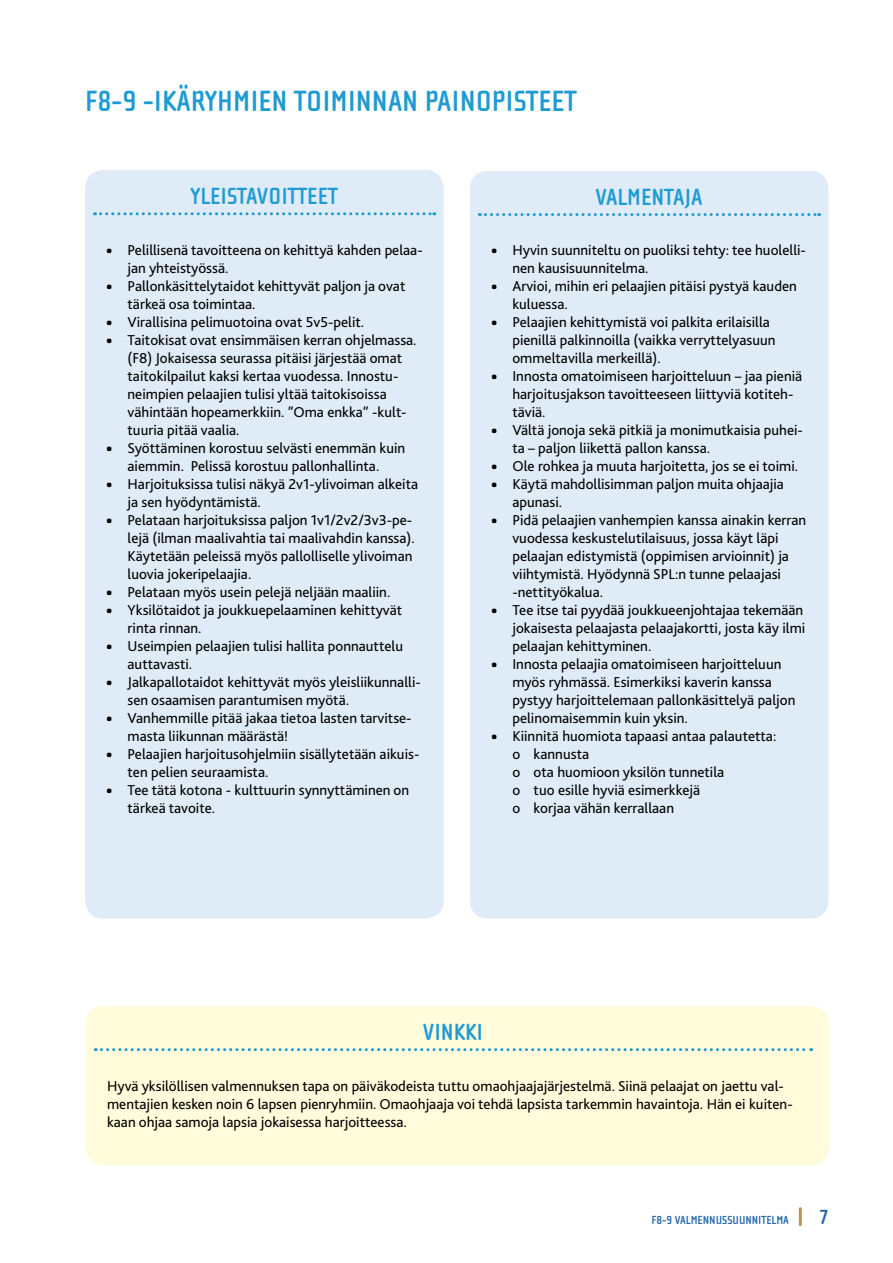
<style>
.page{position:relative;width:893px;height:1263px;background:#fff}
.page>*{position:absolute;margin:0;border:0;box-sizing:border-box;transform-origin:0 0}
.t1{font:700 30px "Cholla Sans OT";color:#1f9bd3}
.t2{font:700 24px "Cholla Sans OT";color:#1f9bd3}
.t3{font:700 21px "Cholla Sans OT";color:#2567ac}
.t4{font:15px/18px "Bliss 2";color:#000}
.t5{font:700 12px "Cholla Sans OT";color:#2567ac}
.s1{font-family:"Cholla Wide OT"}
</style>
<div class="page">
<hr style="left:799px;top:1209px;width:3px;height:16px;background:#b7945e">
<div style="left:85px;top:170px;width:359px;height:748px;background:#dfebf6;border-radius:18px"></div>
<svg style="left:95px;top:212px;width:340px;height:3px"></svg>
<div style="left:470px;top:171px;width:358px;height:747px;background:#dfebf6;border-radius:18px"></div>
<svg style="left:479px;top:213px;width:341px;height:3px"></svg>
<div style="left:86px;top:1006px;width:743px;height:159px;background:#fffbdb;border-radius:18px"></div>
<svg style="left:95px;top:1048px;width:717px;height:3px"></svg>
<h1 class="t1" style="left:85px;top:85px;width:493px">F8-9 -IKÄRYHMIEN TOIMINNAN PAINOPISTEET</h1>
<h2 class="t2" style="left:191px;top:183px;width:149px">YLEISTAVOITTEET</h2>
<p class="t4" style="left:128px;top:240px;width:297px;text-indent:-21px"><span class="s1">•</span> Pelillisenä tavoitteena on kehittyä kahden pelaa&shy;jan yhteistyössä.</p>
<p class="t4" style="left:128px;top:276px;width:279px;text-indent:-21px"><span class="s1">•</span> Pallonkäsittelytaidot kehittyvät paljon ja ovat tärkeä osa toimintaa.</p>
<p class="t4" style="left:106px;top:312px;width:259px"><span class="s1">•</span> Virallisina pelimuotoina ovat 5v5-pelit.</p>
<p class="t4" style="left:128px;top:330px;width:291px;text-indent:-21px"><span class="s1">•</span> Taitokisat ovat ensimmäisen kerran ohjelmassa. (F8) Jokaisessa seurassa pitäisi järjestää omat taitokilpailut kaksi kertaa vuodessa. Innostu&shy;neimpien pelaajien tulisi yltää taitokisoissa vähintään hopeamerkkiin. ”Oma enkka” -kult&shy;tuuria pitää vaalia.</p>
<p class="t4" style="left:106px;top:438px;width:300px;text-align:center"><span class="s1">•</span> Syöttäminen korostuu selvästi enemmän kuin aiemmin. Pelissä korostuu pallonhallinta.</p>
<p class="t4" style="left:128px;top:474px;width:292px;text-indent:-21px"><span class="s1">•</span> Harjoituksissa tulisi näkyä 2v1-ylivoiman alkeita ja sen hyödyntämistä.</p>
<p class="t4" style="left:128px;top:510px;width:289px;text-indent:-21px"><span class="s1">•</span> Pelataan harjoituksissa paljon 1v1/2v2/3v3-pe&shy;lejä (ilman maalivahtia tai maalivahdin kanssa).<br>Käytetään peleissä myös pallolliselle ylivoiman luovia jokeripelaajia.</p>
<p class="t4" style="left:106px;top:582px;width:286px"><span class="s1">•</span> Pelataan myös usein pelejä neljään maaliin.</p>
<p class="t4" style="left:128px;top:600px;width:276px;text-indent:-21px"><span class="s1">•</span> Yksilötaidot ja joukkuepelaaminen kehittyvät rinta rinnan.</p>
<p class="t4" style="left:128px;top:636px;width:277px;text-indent:-21px"><span class="s1">•</span> Useimpien pelaajien tulisi hallita ponnauttelu auttavasti.</p>
<p class="t4" style="left:128px;top:672px;width:295px;text-indent:-21px"><span class="s1">•</span> Jalkapallotaidot kehittyvät myös yleisliikunnalli&shy;sen osaamisen parantumisen myötä.</p>
<p class="t4" style="left:128px;top:708px;width:286px;text-indent:-21px"><span class="s1">•</span> Vanhemmille pitää jakaa tietoa lasten tarvitse&shy;masta liikunnan määrästä!</p>
<p class="t4" style="left:128px;top:744px;width:293px;text-indent:-21px"><span class="s1">•</span> Pelaajien harjoitusohjelmiin sisällytetään aikuis&shy;ten pelien seuraamista.</p>
<p class="t4" style="left:128px;top:780px;width:283px;text-indent:-21px"><span class="s1">•</span> Tee tätä kotona - kulttuurin synnyttäminen on tärkeä tavoite.</p>
<h2 class="t2" style="left:595px;top:184px;width:109px">VALMENTAJA</h2>
<p class="t4" style="left:512px;top:240px;width:295px;text-indent:-21px"><span class="s1">•</span> Hyvin suunniteltu on puoliksi tehty: tee huolelli&shy;nen kausisuunnitelma.</p>
<p class="t4" style="left:512px;top:276px;width:286px;text-indent:-21px"><span class="s1">•</span> Arvioi, mihin eri pelaajien pitäisi pystyä kauden kuluessa.</p>
<p class="t4" style="left:512px;top:312px;width:265px;text-indent:-21px"><span class="s1">•</span> Pelaajien kehittymistä voi palkita erilaisilla pienillä palkinnoilla (vaikka verryttelyasuun ommeltavilla merkeillä).</p>
<p class="t4" style="left:512px;top:366px;width:291px;text-indent:-21px"><span class="s1">•</span> Innosta omatoimiseen harjoitteluun – jaa pieniä harjoitusjakson tavoitteeseen liittyviä kotiteh&shy;täviä.</p>
<p class="t4" style="left:512px;top:420px;width:292px;text-indent:-21px"><span class="s1">•</span> Vältä jonoja sekä pitkiä ja monimutkaisia puhei&shy;ta – paljon liikettä pallon kanssa.</p>
<p class="t4" style="left:491px;top:456px;width:309px"><span class="s1">•</span> Ole rohkea ja muuta harjoitetta, jos se ei toimi.</p>
<p class="t4" style="left:512px;top:474px;width:273px;text-indent:-21px"><span class="s1">•</span> Käytä mahdollisimman paljon muita ohjaajia apunasi.</p>
<p class="t4" style="left:512px;top:510px;width:295px;text-indent:-21px"><span class="s1">•</span> Pidä pelaajien vanhempien kanssa ainakin kerran vuodessa keskustelutilaisuus, jossa käyt läpi pelaajan edistymistä (oppimisen arvioinnit) ja viihtymistä. Hyödynnä SPL:n tunne pelaajasi -nettityökalua.</p>
<p class="t4" style="left:512px;top:600px;width:294px;text-indent:-21px"><span class="s1">•</span> Tee itse tai pyydää joukkueenjohtajaa tekemään jokaisesta pelaajasta pelaajakortti, josta käy ilmi pelaajan kehittyminen.</p>
<p class="t4" style="left:512px;top:654px;width:285px;text-indent:-21px"><span class="s1">•</span> Innosta pelaajia omatoimiseen harjoitteluun myös ryhmässä. Esimerkiksi kaverin kanssa pystyy harjoittelemaan pallonkäsittelyä paljon pelinomaisemmin kuin yksin.</p>
<p class="t4" style="left:512px;top:726px;width:265px;text-indent:-21px"><span class="s1">•</span> Kiinnitä huomiota tapaasi antaa palautetta: o kannusta<br>o ota huomioon yksilön tunnetila<br>o tuo esille hyviä esimerkkejä<br>o korjaa vähän kerrallaan</p>
<h2 class="t2" style="left:423px;top:1019px;width:62px">VINKKI</h2>
<p class="t4" style="left:107px;top:1076px;width:687px">Hyvä yksilöllisen valmennuksen tapa on päiväkodeista tuttu omaohjaajajärjestelmä. Siinä pelaajat on jaettu val&shy;mentajien kesken noin 6 lapsen pienryhmiin. Omaohjaaja voi tehdä lapsista tarkemmin havaintoja. Hän ei kuiten&shy;kaan ohjaa samoja lapsia jokaisessa harjoitteessa.</p>
<p class="t5" style="left:652px;top:1213px;width:139px">F8-9 VALMENNUSSUUNNITELMA</p>
<h3 class="t3" style="left:819px;top:1205px;width:11px">7</h3>
</div>
